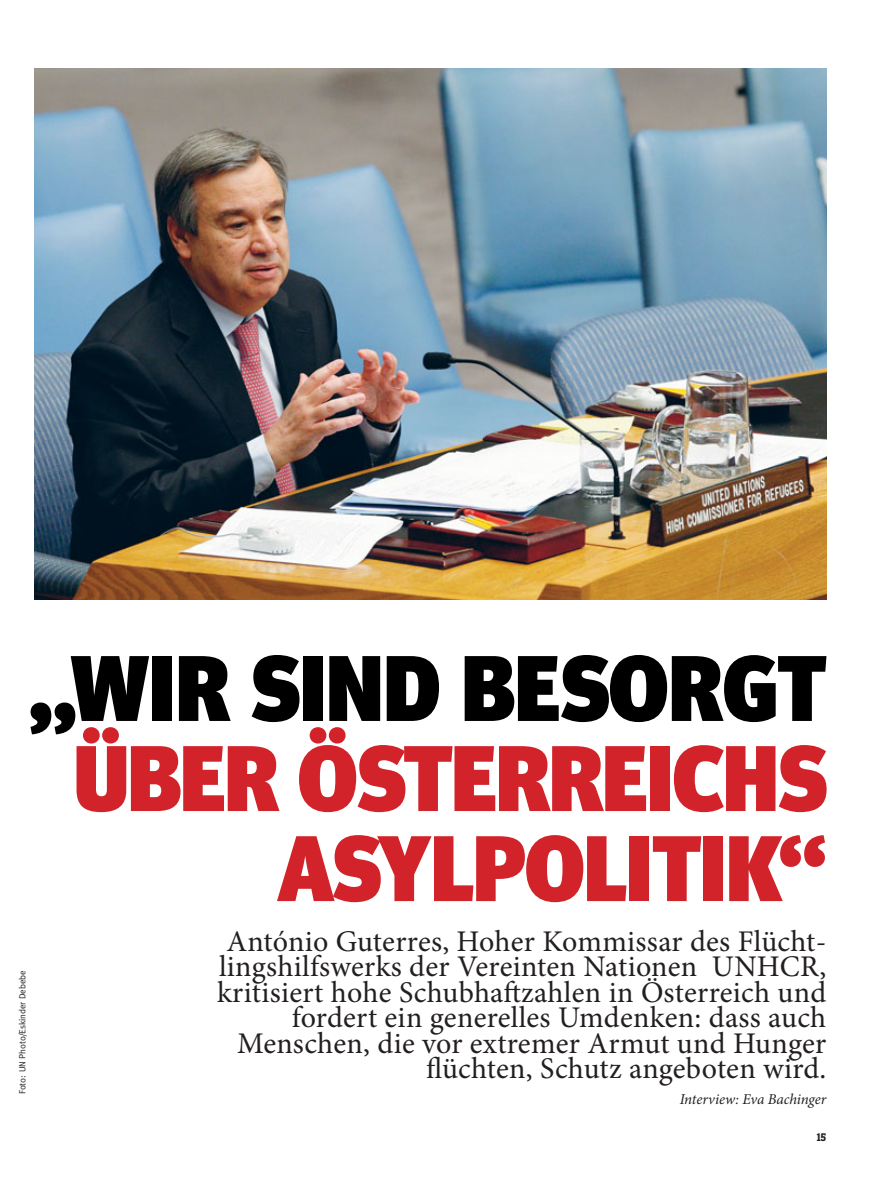
<style>
.page{position:relative;width:894px;height:1192px;background:#fff}
.page>*{position:absolute;margin:0;border:0;box-sizing:border-box;transform-origin:0 0}
.t1{font:900 93px/90px "Meta Headline";letter-spacing:-.01em;color:#d2232a;text-align:right}
.t2{font:900 93px "Meta Headline";color:#000}
.t3{font:30px/25.5px "Minion Pro";letter-spacing:.01em;color:#231f20;text-align:right}
.t4{font:italic 15px "Minion Pro";letter-spacing:-.005em;color:#231f20}
.t5{font:700 12px "Zine Slab Dis";color:#231f20}
.t6{font:9px "Meta";letter-spacing:-.01em;color:#231f20}
</style>
<div class="page">
<img style="left:35px;top:69px;width:791px;height:530px">
<h1 class="t2" style="left:29px;top:656px;width:798px">„WIR SIND BESORGT</h1>
<h1 class="t1" style="left:74px;top:743px;width:753px">ÜBER ÖSTERREICHS<br>ASYLPOLITIK“</h1>
<p class="t6" style="left:19px;top:1093px;width:125px;rotate:-90deg">Foto: UN Photo/Eskinder Debebe</p>
<p class="t3" style="left:217px;top:930px;width:610px">António Guterres, Hoher Kommissar des Flücht&shy;lingshilfswerks der Vereinten Nationen UNHCR, kritisiert hohe Schubhaftzahlen in Österreich und fordert ein generelles Umdenken: dass auch Menschen, die vor extremer Armut und Hunger flüchten, Schutz angeboten wird.</p>
<p class="t4" style="left:679px;top:1092px;width:148px">Interview: Eva Bachinger</p>
<p class="t5" style="left:816px;top:1132px;width:11px">15</p>
</div>
